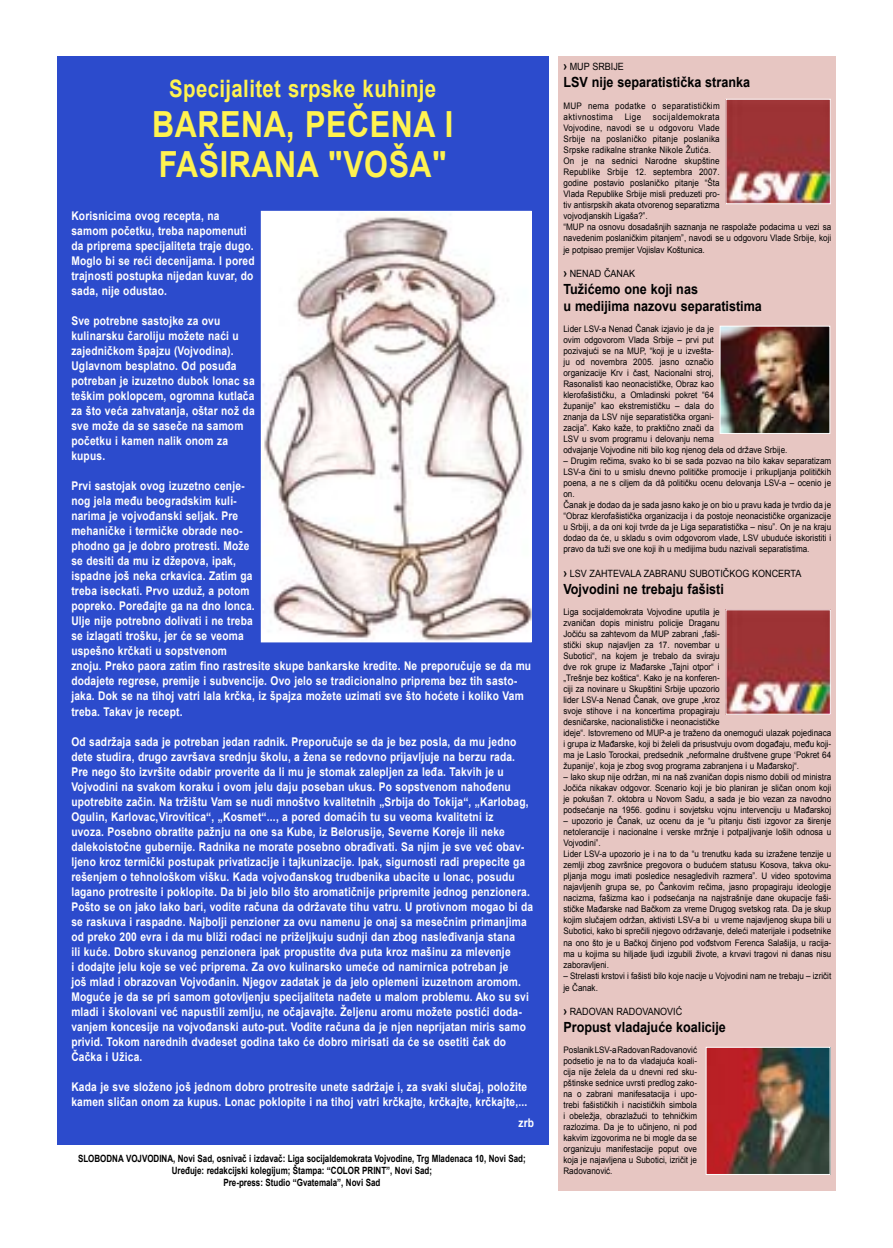
<style>
.page{position:relative;width:893px;height:1248px;background:#fff}
.page>*{position:absolute;margin:0;border:0;box-sizing:border-box;transform-origin:0 0}
.t1{font:700 36px/40px "Arial";letter-spacing:.02em;color:#fff350;scale:.85 1}
.t2{font:700 24px "Arial";letter-spacing:.02em;color:#fff350;scale:.85 1}
.t3{font:700 14px/16.8px "Arial";color:#000;scale:.9 1}
.t4{font:700 12px/15px "Arial";letter-spacing:.02em;color:#fff;scale:.85 1}
.t5{font:700 10px/12px "Arial";color:#000;text-align:center;scale:.8 1}
.t6{font:10px "Arial";color:#000;scale:.9 1}
.t7{font:9px/11px "Arial";color:#000;scale:.9 1}
.t8{font:9px/11px "Arial";letter-spacing:.03em;color:#000;scale:.9 1}
.s1{font-weight:700;font-size:12px}
</style>
<div class="page">
<div style="left:558px;top:57px;width:278px;height:1134px;background:#e7c6c2"></div>
<div style="left:57px;top:57px;width:491px;height:1087px;background:#2c4bcc"></div>
<img style="left:263px;top:213px;width:267px;height:427px">
<div style="left:261px;top:211px;width:271px;height:431px;border:1px solid #fff"></div>
<img style="left:722px;top:327px;width:106px;height:105px">
<div style="left:720px;top:325px;width:110px;height:109px;border:1px solid #fff"></div>
<img style="left:708px;top:1048px;width:121px;height:124px">
<div style="left:706px;top:1046px;width:125px;height:128px;border:1px solid #fff"></div>
<img style="left:727px;top:101px;width:102px;height:101px">
<div style="left:725px;top:99px;width:106px;height:105px;border:1px solid #fff"></div>
<img style="left:727px;top:611px;width:102px;height:101px">
<h2 class="t2" style="left:169px;top:73px;width:316px">Specijalitet srpske kuhinje</h2>
<h1 class="t1" style="left:152px;top:106px;width:356px">BARENA, PEČENA I<br>FAŠIRANA "VOŠA"</h1>
<h3 class="t4" style="left:71px;top:209px;width:217px">Korisnicima ovog recepta, na samom početku, treba napomenuti da priprema specijaliteta traje dugo.<br>Moglo bi se reći decenijama. I pored trajnosti postupka nijedan kuvar, do sada, nije odustao.</h3>
<p class="t4" style="left:71px;top:314px;width:217px">Sve potrebne sastojke za ovu kulinarsku čaroliju možete naći u zajedničkom špajzu (Vojvodina).<br>Uglavnom besplatno. Od posuđa potreban je izuzetno dubok lonac sa teškim poklopcem, ogromna kutlača za što veća zahvatanja, oštar nož da sve može da se saseče na samom početku i kamen nalik onom za kupus.</p>
<p class="t4" style="left:71px;top:479px;width:542px">Prvi sastojak ovog izuzetno cenje-<br>nog jela među beogradskim kuli-<br>narima je vojvođanski seljak. Pre<br>mehaničke i termičke obrade neo-<br>phodno ga je dobro protresti. Može<br>se desiti da mu iz džepova, ipak,<br>ispadne još neka crkavica. Zatim ga<br>treba iseckati. Prvo uzduž, a potom<br>popreko. Poređajte ga na dno lonca.<br>Ulje nije potrebno dolivati i ne treba<br>se izlagati trošku, jer će se veoma<br>uspešno krčkati u sopstvenom<br>znoju. Preko paora zatim fino rastresite skupe bankarske kredite. Ne preporučuje se da mu dodajete regrese, premije i subvencije. Ovo jelo se tradicionalno priprema bez tih sasto&shy;jaka. Dok se na tihoj vatri lala krčka, iz špajza možete uzimati sve što hoćete i koliko Vam treba. Takav je recept.</p>
<p class="t4" style="left:71px;top:734px;width:545px">Od sadržaja sada je potreban jedan radnik. Preporučuje se da je bez posla, da mu jedno dete studira, drugo završava srednju školu, a žena se redovno prijavljuje na berzu rada.<br>Pre nego što izvršite odabir proverite da li mu je stomak zalepljen za leđa. Takvih je u Vojvodini na svakom koraku i ovom jelu daju poseban ukus. Po sopstvenom nahođenu upotrebite začin. Na tržištu Vam se nudi mnoštvo kvalitetnih „Srbija do Tokija“, „Karlobag, Ogulin, Karlovac,Virovitica“, „Kosmet“..., a pored domaćih tu su veoma kvalitetni iz<br>uvoza. Posebno obratite pažnju na one sa Kube, iz Belorusije, Severne Koreje ili neke dalekoistočne gubernije. Radnika ne morate posebno obrađivati. Sa njim je sve već obav&shy;ljeno kroz termički postupak privatizacije i tajkunizacije. Ipak, sigurnosti radi prepecite ga rešenjem o tehnološkom višku. Kada vojvođanskog trudbenika ubacite u lonac, posudu lagano protresite i poklopite. Da bi jelo bilo što aromatičnije pripremite jednog penzionera.<br>Pošto se on jako lako bari, vodite računa da održavate tihu vatru. U protivnom mogao bi da se raskuva i raspadne. Najbolji penzioner za ovu namenu je onaj sa mesečnim primanjima od preko 200 evra i da mu bliži rođaci ne priželjkuju sudnji dan zbog nasleđivanja stana<br>ili kuće. Dobro skuvanog penzionera ipak propustite dva puta kroz mašinu za mlevenje<br>i dodajte jelu koje se već priprema. Za ovo kulinarsko umeće od namirnica potreban je<br>još mlad i obrazovan Vojvođanin. Njegov zadatak je da jelo oplemeni izuzetnom aromom.<br>Moguće je da se pri samom gotovljenju specijaliteta nađete u malom problemu. Ako su svi mladi i školovani već napustili zemlju, ne očajavajte. Željenu aromu možete postići doda&shy;vanjem koncesije na vojvođanski auto-put. Vodite računa da je njen neprijatan miris samo privid. Tokom narednih dvadeset godina tako će dobro mirisati da će se osetiti čak do Čačka i Užica.</p>
<h3 class="t4" style="left:71px;top:1079px;width:538px">Kada je sve složeno još jednom dobro protresite unete sadržaje i, za svaki slučaj, položite kamen sličan onom za kupus. Lonac poklopite i na tihoj vatri krčkajte, krčkajte, krčkajte,...</h3>
<h3 class="t4" style="left:518px;top:1115px;width:20px">zrb</h3>
<p class="t5" style="left:78px;top:1152px;width:561px">SLOBODNA VOJVODINA, Novi Sad, osnivač i izdavač: Liga socijaldemokrata Vojvodine, Trg Mladenaca 10, Novi Sad;<br>Uređuje: redakcijski kolegijum; Štampa: “COLOR PRINT”, Novi Sad;<br>Pre-press: Studio “Gvatemala”, Novi Sad</p>
<p class="t6" style="left:563px;top:60px;width:69px"><span class="s1">›</span> MUP SRBIJE</p>
<h3 class="t3" style="left:563px;top:74px;width:209px">LSV nije separatistička stranka</h3>
<p class="t8" style="left:563px;top:100px;width:175px">MUP nema podatke o separatističkim aktivnostima</p>
<p class="t7" style="left:563px;top:111px;width:299px;text-indent:89px">socijaldemokrata<br>Vojvodine, navodi se u odgovoru Vlade<br>Srbije na poslaničko pitanje poslanika<br>Srpske radikalne stranke Nikole Žutića.<br>On je na sednici Narodne skupštine<br>Republike Srbije 12. septembra 2007.<br>godine postavio poslaničko pitanje “Šta<br>Vlada Republike Srbije misli preduzeti pro-<br>tiv antisrpskih akata otvorenog separatizma<br>vojvodjanskih Ligaša?”.<br>“MUP na osnovu dosadašnjih saznanja ne raspolaže podacima u vezi sa navedenim poslaničkim pitanjem”, navodi se u odgovoru Vlade Srbije, koji</p>
<p class="t7" style="left:563px;top:244px;width:159px">je potpisao premijer Vojislav Koštunica.</p>
<p class="t6" style="left:563px;top:267px;width:81px"><span class="s1">›</span> NENAD ČANAK</p>
<h3 class="t3" style="left:563px;top:281px;width:222px">Tužićemo one koji nas<br>u medijima nazovu separatistima</h3>
<p class="t7" style="left:563px;top:324px;width:250px">Lider LSV-a Nenad Čanak izjavio je da je<br>ovim odgovorom Vlada Srbije – prvi put<br>pozivajući se na MUP, “koji je u izvešta-<br>ju od novembra 2005. jasno označio<br>organizacije Krv i čast, Nacionalni stroj,<br>Rasonalisti kao neonacističke, Obraz kao<br>klerofašističku, a Omladinski pokret “64<br>županije” kao ekstremističku – dala do<br>znanja da LSV nije separatistička organi-<br>zacija”. Kako kaže, to praktično znači da<br>LSV u svom programu i delovanju nema<br>odvajanje Vojvodine niti bilo kog njenog dela od države Srbije.</p>
<p class="t7" style="left:563px;top:456px;width:299px">– Drugim rečima, svako ko bi se sada pozvao na bilo kakav separatizam LSV-a čini to u smislu dnevno političke promocije i prikupljanja političkih poena, a ne s ciljem da dâ političku ocenu delovanja LSV-a – ocenio je on.<br>Čanak je dodao da je sada jasno kako je on bio u pravu kada je tvrdio da je “Obraz klerofašistička organizacija i da postoje neonacističke organizacije u Srbiji, a da oni koji tvrde da je Liga separatistička – nisu”. On je na kraju dodao da će, u skladu s ovim odgovorom vlade, LSV ubuduće iskoristiti i pravo da tuži sve one koji ih u medijima budu nazivali separatistima.</p>
<p class="t6" style="left:563px;top:567px;width:266px"><span class="s1">›</span> LSV ZAHTEVALA ZABRANU SUBOTIČKOG KONCERTA</p>
<h3 class="t3" style="left:563px;top:581px;width:180px">Vojvodini ne trebaju fašisti</h3>
<p class="t7" style="left:563px;top:606px;width:299px">Liga socijaldemokrata Vojvodine uputila je<br>zvaničan dopis ministru policije Draganu<br>Jočiću sa zahtevom da MUP zabrani „faši-<br>stički skup najavljen za 17. novembar u<br>Subotici“, na kojem je trebalo da sviraju<br>dve rok grupe iz Mađarske „Tajni otpor“ i<br>„Trešnje bez koštica“. Kako je na konferen-<br>ciji za novinare u Skupštini Srbije upozorio<br>lider LSV-a Nenad Čanak, ove grupe „kroz<br>svoje stihove i na koncertima propagiraju<br>desničarske, nacionalističke i neonacističke<br>ideje“. Istovremeno od MUP-a je traženo da onemogući ulazak pojedinaca i grupa iz Mađarske, koji bi želeli da prisustvuju ovom događaju, među koji&shy;ma je Laslo Torockai, predsednik „neformalne društvene grupe ‘Pokret 64 županije’, koja je zbog svog programa zabranjena i u Mađarskoj“.</p>
<p class="t7" style="left:563px;top:771px;width:299px;text-align:justify">– Iako skup nije održan, mi na naš zvaničan dopis nismo dobili od ministra Jočića nikakav odgovor. Scenario koji je bio planiran je sličan onom koji je pokušan 7. oktobra u Novom Sadu, a sada je bio vezan za navodno podsećanje na 1956. godinu i sovjetsku vojnu intervenciju u Mađarskoj</p>
<p class="t7" style="left:563px;top:815px;width:299px">– upozorio je Čanak, uz ocenu da je “u pitanju čisti izgovor za širenje netolerancije i nacionalne i verske mržnje i potpaljivanje loših odnosa u Vojvodini”.<br>Lider LSV-a upozorio je i na to da “u trenutku kada su izražene tenzije u zemlji zbog završnice pregovora o budućem statusu Kosova, takva oku&shy;pljanja mogu imati posledice nesagledivih razmera”. U video spotovima najavljenih grupa se, po Čankovim rečima, jasno propagiraju ideologije nacizma, fašizma kao i podsećanja na najstrašnije dane okupacije faši&shy;stičke Mađarske nad Bačkom za vreme Drugog svetskog rata. Da je skup kojim slučajem održan, aktivisti LSV-a bi u vreme najavljenog skupa bili u Subotici, kako bi sprečili njegovo održavanje, deleći materijale i podsetnike na ono što je u Bačkoj činjeno pod vođstvom Ferenca Salašija, u racija&shy;ma u kojima su hiljade ljudi izgubili živote, a krvavi tragovi ni danas nisu zaboravljeni.</p>
<p class="t7" style="left:563px;top:969px;width:299px;line-height:12px">– Strelasti krstovi i fašisti bilo koje nacije u Vojvodini nam ne trebaju – izričit je Čanak.</p>
<p class="t6" style="left:563px;top:1005px;width:133px"><span class="s1">›</span> RADOVAN RADOVANOVIĆ</p>
<h3 class="t3" style="left:563px;top:1019px;width:182px">Propust vladajuće koalicije</h3>
<p class="t7" style="left:563px;top:1044px;width:150px;text-align:justify">Poslanik LSV-a Radovan Radovanović podsetio je na to da vladajuća koali&shy;cija nije želela da u dnevni red sku&shy;pštinske sednice uvrsti predlog zako&shy;na o zabrani manifesatacija i upo&shy;trebi fašističkih i nacističkih simbola i obeležja, obrazlažući to tehničkim razlozima. Da je to učinjeno, ni pod kakvim izgovorima ne bi mogle da se organizuju manifestacije poput ove koja je najavljena u Subotici, izričit je Radovanović.</p>
<p class="t7" style="left:625px;top:111px;width:20px">Lige</p>
</div>
